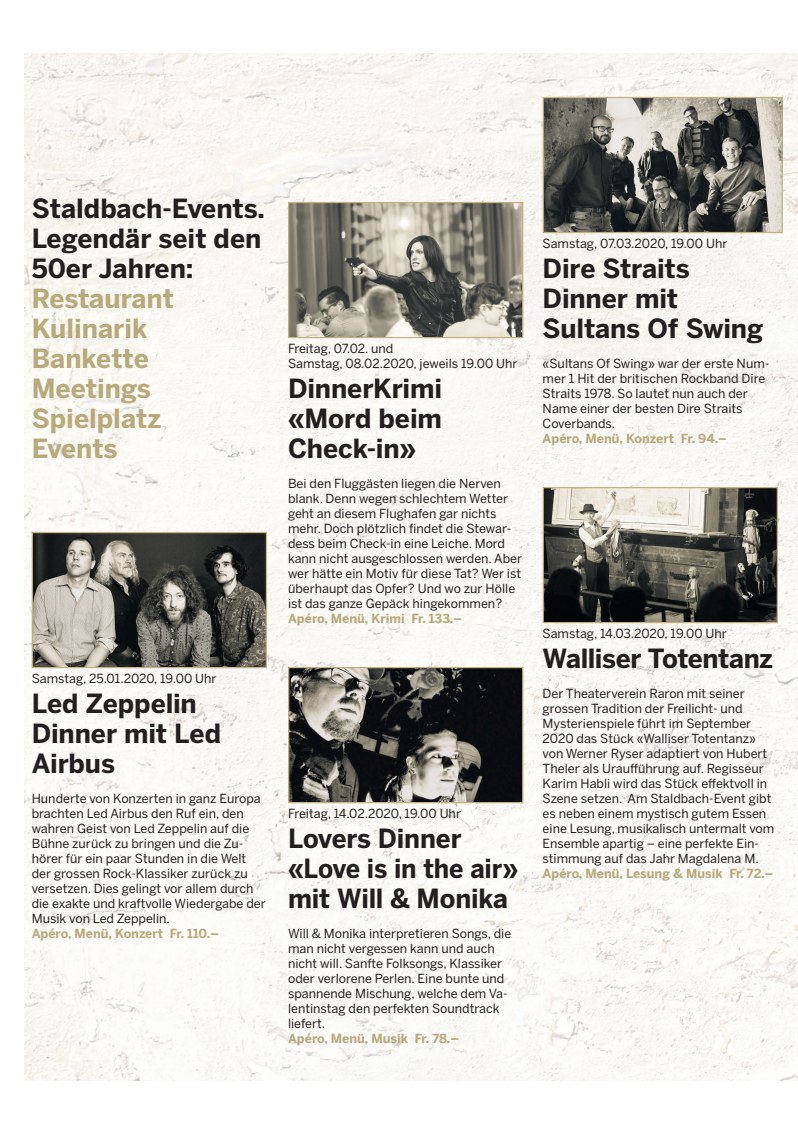
<style>
.page{position:relative;width:798px;height:1134px;background:#fff}
.page>*{position:absolute;margin:0;border:0;box-sizing:border-box;transform-origin:0 0}
.t1{font:700 26.25px/30px "Benton Sans";letter-spacing:-.005em;color:#231f20}
.t2{font:700 26.25px/30px "Benton Sans";color:#baa97b}
.t3{font:12.5px/15px "Benton Sans";color:#231f20}
.s1{color:#231f20}
.s2{font-weight:700;color:#baa97b}
</style>
<div class="page">
<img style="left:25px;top:53px;width:772px;height:1028px">
<img style="left:34px;top:534px;width:231px;height:132px">
<div style="left:32px;top:532px;width:235px;height:136px;border:1px solid #c3b280"></div>
<img style="left:290px;top:204px;width:231px;height:132px">
<div style="left:288px;top:202px;width:235px;height:136px;border:1px solid #c3b280"></div>
<img style="left:290px;top:669px;width:231px;height:132px">
<div style="left:288px;top:667px;width:235px;height:136px;border:1px solid #c3b280"></div>
<img style="left:544px;top:99px;width:236px;height:132px">
<div style="left:542px;top:97px;width:240px;height:136px;border:1px solid #c3b280"></div>
<img style="left:544px;top:489px;width:231px;height:132px">
<div style="left:542px;top:487px;width:235px;height:136px;border:1px solid #c3b280"></div>
<img style="left:354px;top:640px;width:111px;height:103px">
<p class="t2" style="left:32px;top:193px;width:235px"><span class="s1">Staldbach-Events.<br>Legendär seit den<br>50er Jahren:<br></span>Restaurant<br>Kulinarik<br>Bankette<br>Meetings<br>Spielplatz<br>Events</p>
<p class="t3" style="left:32px;top:671px;width:186px">Samstag, 25.01.2020, 19.00 Uhr</p>
<p class="t1" style="left:32px;top:688px;width:191px">Led Zeppelin<br>Dinner mit Led<br>Airbus</p>
<p class="t3" style="left:32px;top:791px;width:235px">Hunderte von Konzerten in ganz Europa brachten Led Airbus den Ruf ein, den wahren Geist von Led Zeppelin auf die Bühne zurück zu bringen und die Zu&shy;hörer für ein paar Stunden in die Welt der grossen Rock-Klassiker zurück zu versetzen. Dies gelingt vor allem durch die exakte und kraftvolle Wiedergabe der Musik von Led Zeppelin.<br><span class="s2">Apéro, Menü, Konzert Fr. 110.–</span></p>
<p class="t3" style="left:288px;top:341px;width:231px">Freitag, 07.02. und<br>Samstag, 08.02.2020, jeweils 19.00 Uhr</p>
<p class="t1" style="left:288px;top:373px;width:155px;text-align:justify">DinnerKrimi «Mord beim Check-in»</p>
<p class="t3" style="left:288px;top:476px;width:235px">Bei den Fluggästen liegen die Nerven blank. Denn wegen schlechtem Wetter geht an diesem Flughafen gar nichts mehr. Doch plötzlich findet die Stewar&shy;dess beim Check-in eine Leiche. Mord kann nicht ausgeschlossen werden. Aber wer hätte ein Motiv für diese Tat? Wer ist überhaupt das Opfer? Und wo zur Hölle ist das ganze Gepäck hingekommen?<br><span class="s2">Apéro, Menü, Krimi Fr. 133.–</span></p>
<p class="t3" style="left:288px;top:806px;width:174px">Freitag, 14.02.2020, 19.00 Uhr</p>
<p class="t1" style="left:288px;top:823px;width:232px">Lovers Dinner «Love is in the air» mit Will &amp; Monika</p>
<p class="t3" style="left:288px;top:926px;width:225px">Will &amp; Monika interpretieren Songs, die man nicht vergessen kann und auch nicht will. Sanfte Folksongs, Klassiker oder verlorene Perlen. Eine bunte und spannende Mischung, welche dem Va&shy;lentinstag den perfekten Soundtrack liefert.<br><span class="s2">Apéro, Menü, Musik Fr. 78.–</span></p>
<p class="t3" style="left:542px;top:236px;width:186px">Samstag, 07.03.2020, 19.00 Uhr</p>
<p class="t1" style="left:542px;top:253px;width:222px">Dire Straits<br>Dinner mit<br>Sultans Of Swing</p>
<p class="t3" style="left:542px;top:356px;width:228px">«Sultans Of Swing» war der erste Num&shy;mer 1 Hit der britischen Rockband Dire<br>Straits 1978. So lautet nun auch der<br>Name einer der besten Dire Straits<br>Coverbands.<br><span class="s2">Apéro, Menü, Konzert Fr. 94.–</span></p>
<p class="t3" style="left:542px;top:626px;width:186px">Samstag, 14.03.2020, 19.00 Uhr</p>
<p class="t1" style="left:542px;top:643px;width:232px">Walliser Totentanz</p>
<p class="t3" style="left:542px;top:686px;width:233px">Der Theaterverein Raron mit seiner grossen Tradition der Freilicht- und Mysterienspiele führt im September 2020 das Stück «Walliser Totentanz» von Werner Ryser adaptiert von Hubert Theler als Uraufführung auf. Regisseur Karim Habli wird das Stück effektvoll in Szene setzen. Am Staldbach-Event gibt es neben einem mystisch gutem Essen eine Lesung, musikalisch untermalt vom Ensemble apartig – eine perfekte Ein&shy;stimmung auf das Jahr Magdalena M.<br><span class="s2">Apéro, Menü, Lesung &amp; Musik Fr. 72.–</span></p>
</div>
